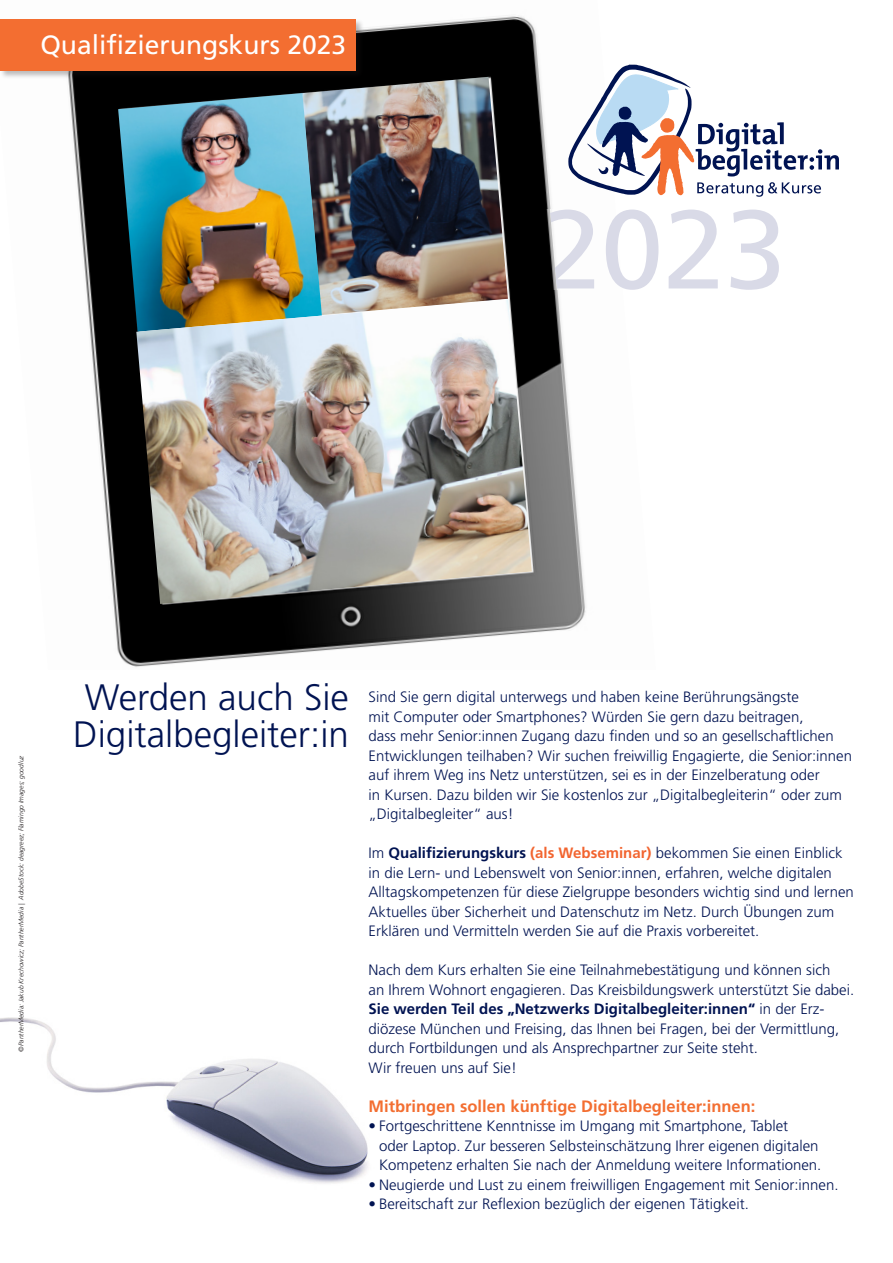
<style>
.page{position:relative;width:893px;height:1263px;background:#fff}
.page>*{position:absolute;margin:0;border:0;box-sizing:border-box;transform-origin:0 0}
.t1{font:111.15px "Frutiger";color:#d9dae7}
.t2{font:300 36.75px/36.8px "Frutiger";color:#001352;text-align:center}
.t3{font:26.4px "Frutiger";color:#fff}
.t4{font:700 16.5px "Frutiger";color:#f36e31}
.t5{font:300 15px/19.5px "Frutiger";color:#001352}
.t6{font:italic 300 6.75px "Frutiger";color:#231f20}
.s1{font-weight:700}
.s2{font-weight:700;color:#f2642f}
</style>
<div class="page">
<img style="left:68px;top:15px;width:518px;height:652px">
<img style="left:302px;top:77px;width:206px;height:222px">
<img style="left:118px;top:93px;width:204px;height:239px">
<img style="left:136px;top:299px;width:396px;height:305px">
<img style="left:0;top:1017px;width:368px;height:167px">
<svg style="left:568px;top:64px;width:271px;height:133px"></svg>
<div style="left:0;top:19px;width:364px;height:61px;background:#231f20;opacity:.3"></div>
<div style="left:0;top:19px;width:355px;height:51px;background:#f36e31"></div>
<h3 class="t3" style="left:40px;top:30px;width:307px">Qualifizierungskurs 2023</h3>
<h1 class="t1" style="left:539px;top:185px;width:249px">2023</h1>
<p class="t6" style="left:17px;top:1052px;width:298px;rotate:-90deg">©PantherMedia: Jakub Krechowicz; PantherMedia | AdobeStock: deagreez; Flamingo Images; goodluz</p>
<h2 class="t2" style="left:73px;top:680px;width:277px">Werden auch Sie<br>Digitalbegleiter:in</h2>
<p class="t5" style="left:369px;top:687px;width:485px">Sind Sie gern digital unterwegs und haben keine Berührungsängste<br>mit Computer oder Smartphones? Würden Sie gern dazu beitragen,<br>dass mehr Senior:innen Zugang dazu finden und so an gesellschaftlichen Entwicklungen teilhaben? Wir suchen freiwillig Engagierte, die Senior:innen auf ihrem Weg ins Netz unterstützen, sei es in der Einzelberatung oder<br>in Kursen. Dazu bilden wir Sie kostenlos zur „Digitalbegleiterin“ oder zum „Digitalbegleiter“ aus!</p>
<p class="t5" style="left:369px;top:843px;width:487px">Im <span class="s1">Qualifizierungskurs</span> <span class="s2">(als Webseminar)</span> bekommen Sie einen Einblick in die Lern- und Lebenswelt von Senior:innen, erfahren, welche digitalen Alltagskompetenzen für diese Zielgruppe besonders wichtig sind und lernen Aktuelles über Sicherheit und Datenschutz im Netz. Durch Übungen zum Erklären und Vermitteln werden Sie auf die Praxis vorbereitet.</p>
<p class="t5" style="left:369px;top:960px;width:487px">Nach dem Kurs erhalten Sie eine Teilnahmebestätigung und können sich<br>an Ihrem Wohnort engagieren. Das Kreisbildungswerk unterstützt Sie dabei.<br><span class="s1">Sie werden Teil des „Netzwerks Digitalbegleiter:innen“</span> in der Erz&shy;diözese München und Freising, das Ihnen bei Fragen, bei der Vermittlung, durch Fortbildungen und als Ansprechpartner zur Seite steht.<br>Wir freuen uns auf Sie!</p>
<p class="t4" style="left:369px;top:1096px;width:388px">Mitbringen sollen künftige Digitalbegleiter:innen:</p>
<p class="t5" style="left:379px;top:1116px;width:444px;text-indent:-11px">• Fortgeschrittene Kenntnisse im Umgang mit Smartphone, Tablet<br>oder Laptop. Zur besseren Selbsteinschätzung Ihrer eigenen digitalen<br>Kompetenz erhalten Sie nach der Anmeldung weitere Informationen.</p>
<p class="t5" style="left:368px;top:1175px;width:472px">• Neugierde und Lust zu einem freiwilligen Engagement mit Senior:innen.</p>
<p class="t5" style="left:368px;top:1194px;width:382px">• Bereitschaft zur Reflexion bezüglich der eigenen Tätigkeit.</p>
</div>
